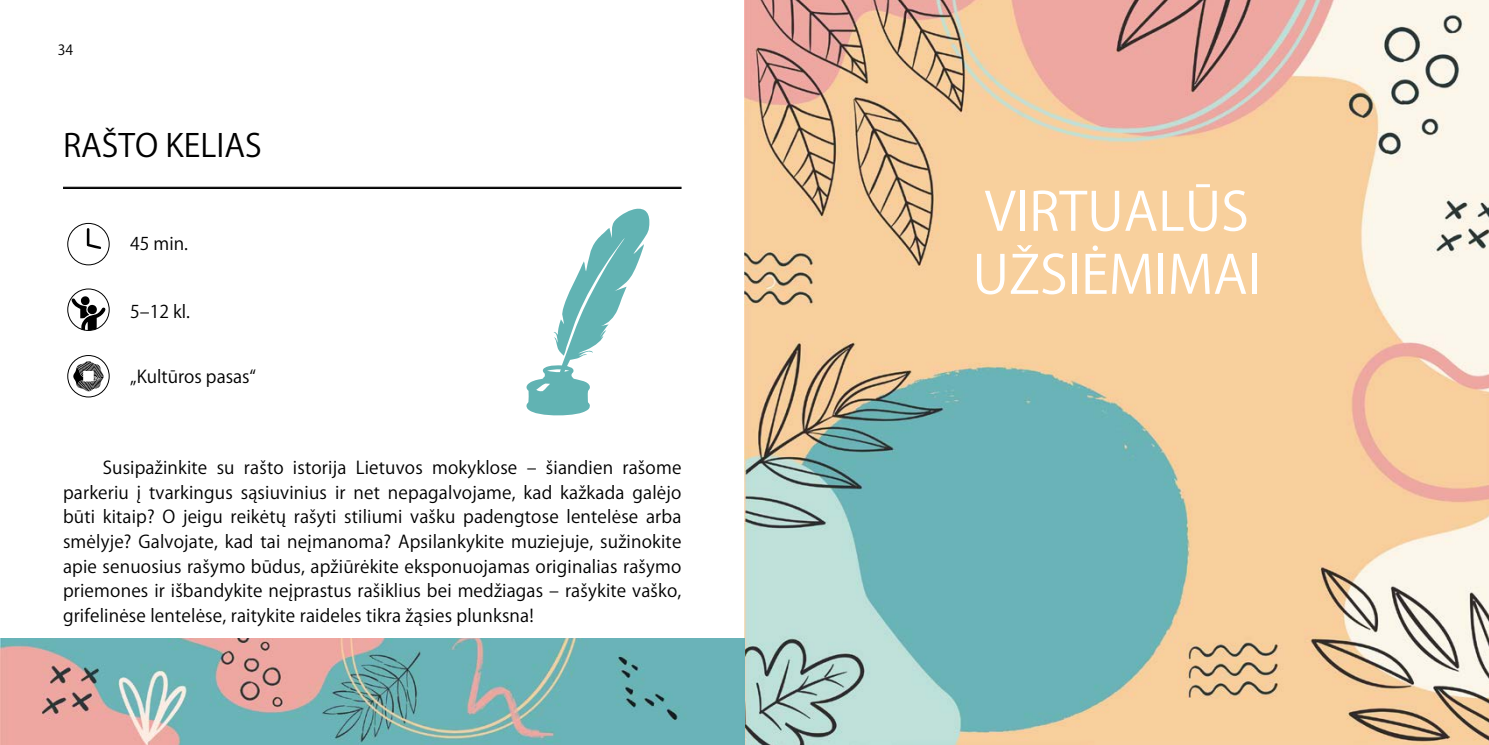
<style>
.page{position:relative;width:1489px;height:745px;background:#fff}
.page>*{position:absolute;margin:0;border:0;box-sizing:border-box;transform-origin:0 0}
.t1{font:52.5px/63px "Koz Go Pr 6 N";color:#fff}
.t2{font:31.5px "Koz Go Pr 6 N";color:#000}
.t3{font:17.5px/24.5px "Koz Go Pr 6 N";letter-spacing:.01em;color:#000;text-align:justify}
.t4{font:14px "Koz Go Pr 6 N";color:#000}
</style>
<div class="page">
<img style="left:744px;top:0;width:744px;height:744px">
<svg style="left:87px;top:228px;width:15px;height:21px"></svg>
<div style="left:67px;top:223px;width:42px;height:42px;border:1px solid #000;border-radius:50%"></div>
<div style="left:67px;top:288px;width:43px;height:42px;border:1px solid #000;border-radius:50%"></div>
<svg style="left:71px;top:295px;width:35px;height:35px"></svg>
<div style="left:67px;top:355px;width:42px;height:42px;border:1px solid #000;border-radius:50%"></div>
<svg style="left:73px;top:361px;width:31px;height:30px"></svg>
<svg style="left:526px;top:208px;width:123px;height:208px"></svg>
<hr style="left:63px;top:187px;width:618px;height:1px;background:#000">
<hr style="left:63px;top:188px;width:618px;height:1px;background:#000">
<img style="left:0;top:638px;width:744px;height:106px">
<p class="t4" style="left:58px;top:42px;width:17px">34</p>
<h2 class="t2" style="left:63px;top:128px;width:200px">RAŠTO KELIAS</h2>
<p class="t3" style="left:130px;top:232px;width:59px">45 min.</p>
<p class="t3" style="left:130px;top:299px;width:61px">5–12 kl.</p>
<p class="t3" style="left:130px;top:364px;width:127px">„Kultūros pasas“</p>
<p class="t3" style="left:63px;top:456px;width:620px;text-indent:40px">Susipažinkite su rašto istorija Lietuvos mokyklose – šiandien rašome parkeriu į tvarkingus sąsiuvinius ir net nepagalvojame, kad kažkada galėjo būti kitaip? O jeigu reikėtų rašyti stiliumi vašku padengtose lentelėse arba smėlyje? Galvojate, kad tai neįmanoma? Apsilankykite muziejuje, sužinokite apie senuosius rašymo būdus, apžiūrėkite eksponuojamas originalias rašymo priemones ir išbandykite neįprastus rašiklius bei medžiagas – rašykite vaško, grifelinėse lentelėse, raitykite raideles tikra žąsies plunksna!</p>
<h1 class="t1" style="left:972px;top:181px;width:290px">VIRTUALŪS<br>UŽSIĖMIMAI</h1>
</div>
